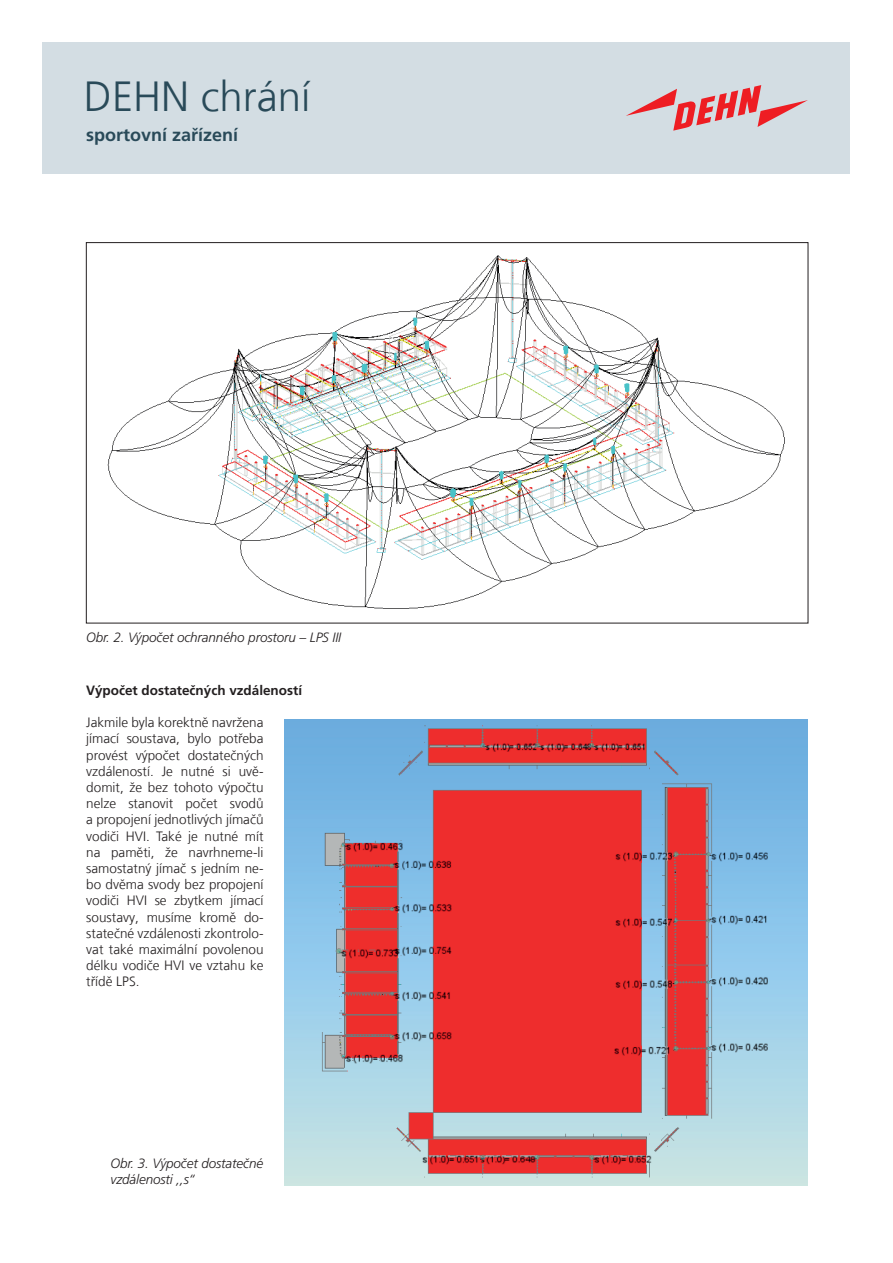
<style>
.page{position:relative;width:893px;height:1263px;background:#fff}
.page>*{position:absolute;margin:0;border:0;box-sizing:border-box;transform-origin:0 0}
.t1{font:300 42px "Frutiger LT Com";color:#294a59}
.t2{font:700 18px "Frutiger LT Com";color:#294a59}
.t3{font:300 13.5px/16.2px "Frutiger LT Com";color:#231f20;text-align:justify}
.t4{font:italic 300 13.5px/16.2px "Frutiger LT Pro";letter-spacing:-.01em;color:#231f20}
.t5{font:700 13.5px "Frutiger LT Com";color:#231f20}
</style>
<div class="page">
<div style="left:43px;top:43px;width:807px;height:131px;background:#d3dde3"></div>
<svg style="left:626px;top:85px;width:182px;height:46px"></svg>
<img style="left:107px;top:255px;width:678px;height:354px">
<img style="left:285px;top:720px;width:522px;height:465px">
<h1 class="t1" style="left:84px;top:72px;width:228px">DEHN chrání</h1>
<h2 class="t2" style="left:86px;top:125px;width:154px">sportovní zařízení</h2>
<p class="t4" style="left:86px;top:629px;width:257px">Obr. 2. Výpočet ochranného prostoru – LPS III</p>
<p class="t5" style="left:86px;top:682px;width:217px">Výpočet dostatečných vzdáleností</p>
<p class="t3" style="left:86px;top:714px;width:179px">Jakmile byla korektně navržena jímací soustava, bylo potřeba provést výpočet dostatečných vzdáleností. Je nutné si uvě&shy;domit, že bez tohoto výpočtu nelze stanovit počet svodů a propojení jednotlivých jímačů vodiči HVI. Také je nutné mít na paměti, že navrhneme-li samostatný jímač s jedním ne&shy;bo dvěma svody bez propojení vodiči HVI se zbytkem jímací soustavy, musíme kromě do&shy;statečné vzdálenosti zkontrolo&shy;vat také maximální povolenou délku vodiče HVI ve vztahu ke třídě LPS.</p>
<p class="t4" style="left:111px;top:1155px;width:154px">Obr. 3. Výpočet dostatečné vzdálenosti ,,s“</p>
</div>
